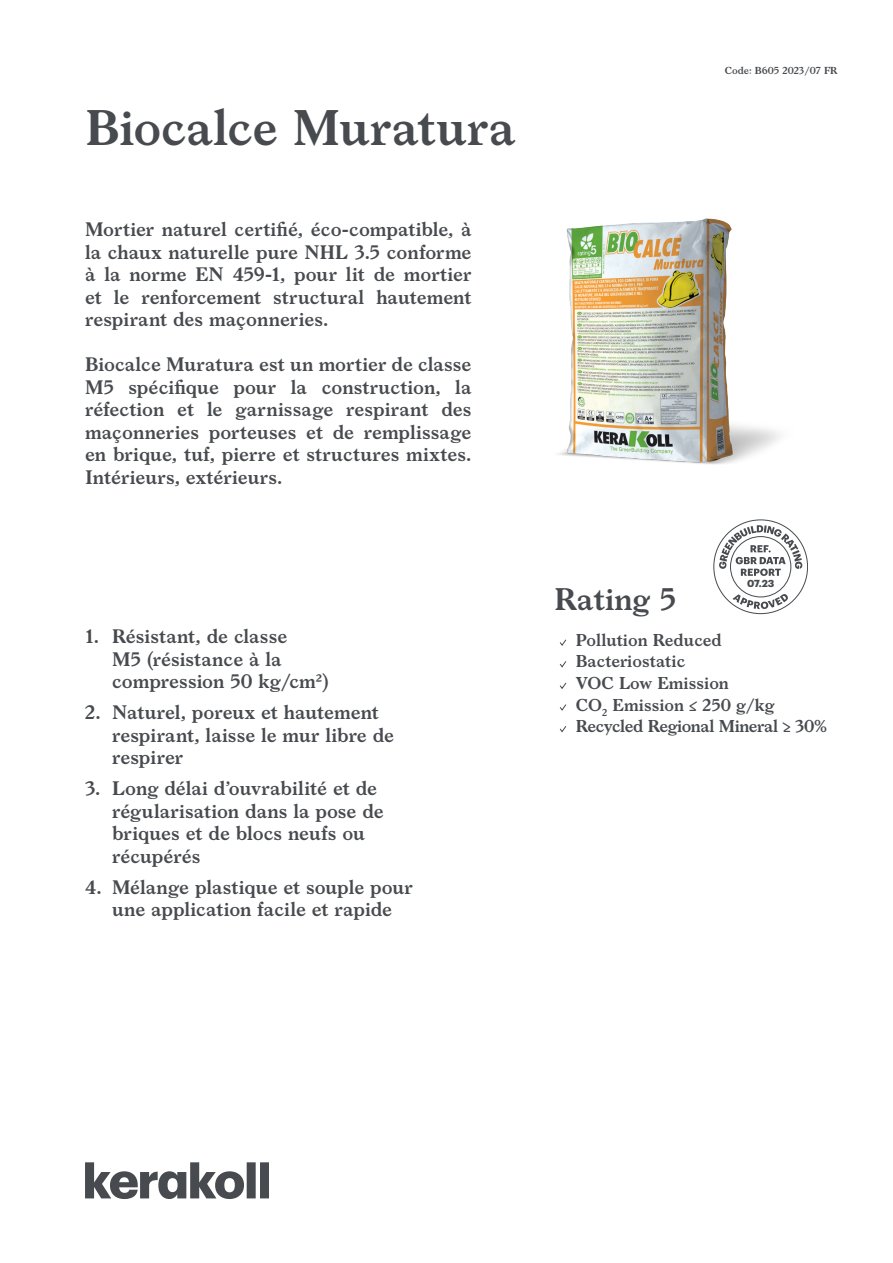
<style>
.page{position:relative;width:893px;height:1263px;background:#fff}
.page>*{position:absolute;margin:0;border:0;box-sizing:border-box;transform-origin:0 0}
.notag_cover_nome_prodotto{font:600 48px "Larish Neue";color:#474a4e}
.cover_eco{font:600 30px "Larish Neue";color:#474a4e}
.cover_descrizione_prodotto{font:600 18.75px/22.5px "Larish Neue";letter-spacing:-.005em;color:#474a4e}
.notag_cover_voci_rating{font:600 16.5px "Larish Neue";color:#474a4e}
.notag_cover_voci_rating-2{font:600 16.5px "Larish Neue";letter-spacing:-.025em;color:#474a4e}
.cover_datareport{font:700 10.05px "Graphik";color:#474a4e}
.t1{font:600 9.75px "Larish Neue";color:#474a4e}
</style>
<div class="page">
<svg style="left:713px;top:519px;width:95px;height:95px"></svg>
<svg style="left:85px;top:1162px;width:184px;height:37px"></svg>
<img style="left:558px;top:218px;width:222px;height:246px">
<svg style="left:559px;top:639px;width:8px;height:7px"></svg>
<svg style="left:559px;top:661px;width:8px;height:7px"></svg>
<svg style="left:560px;top:682px;width:7px;height:7px"></svg>
<svg style="left:559px;top:704px;width:8px;height:7px"></svg>
<svg style="left:559px;top:726px;width:8px;height:7px"></svg>
<p class="notag_cover_nome_prodotto" style="left:85px;top:91px;width:432px">Biocalce Muratura</p>
<p class="cover_descrizione_prodotto" style="left:85px;top:217px;width:388px;text-align:justify">Mortier naturel certifié, éco-compatible, à la chaux naturelle pure NHL 3.5 conforme à la norme EN 459-1, pour lit de mortier et le renforcement structural hautement respirant des maçonneries.</p>
<p class="cover_descrizione_prodotto" style="left:85px;top:352px;width:388px;text-align:justify">Biocalce Muratura est un mortier de classe M5 spécifique pour la construction, la réfection et le garnissage respirant des maçonneries porteuses et de remplissage en brique, tuf, pierre et structures mixtes.<br>Intérieurs, extérieurs.</p>
<p class="cover_descrizione_prodotto" style="left:112px;top:624px;width:219px;text-indent:-27px">1. Résistant, de classe<br>M5 (résistance à la compression 50 kg/cm²)</p>
<p class="cover_descrizione_prodotto" style="left:112px;top:700px;width:284px;text-indent:-27px">2. Naturel, poreux et hautement respirant, laisse le mur libre de respirer</p>
<p class="cover_descrizione_prodotto" style="left:112px;top:776px;width:273px;text-indent:-27px">3. Long délai d’ouvrabilité et de régularisation dans la pose de briques et de blocs neufs ou récupérés</p>
<p class="cover_descrizione_prodotto" style="left:85px;top:874px;width:329px;text-align:center">4. Mélange plastique et souple pour une application facile et rapide</p>
<p class="t1" style="left:725px;top:63px;width:114px">Code: B605 2023/07 FR</p>
<p class="cover_datareport" style="left:747px;top:575px;width:29px">07.23</p>
<p class="cover_eco" style="left:554px;top:576px;width:123px">Rating 5</p>
<p class="notag_cover_voci_rating" style="left:576px;top:627px;width:148px">Pollution Reduced</p>
<p class="notag_cover_voci_rating" style="left:576px;top:649px;width:111px">Bacteriostatic</p>
<p class="notag_cover_voci_rating" style="left:576px;top:670px;width:155px">VOC Low Emission</p>
<p class="notag_cover_voci_rating" style="left:576px;top:692px;width:200px">CO<sub>2</sub> Emission ≤ 250 g/kg</p>
<p class="notag_cover_voci_rating-2" style="left:576px;top:713px;width:253px">Recycled Regional Mineral ≥ 30%</p>
</div>
